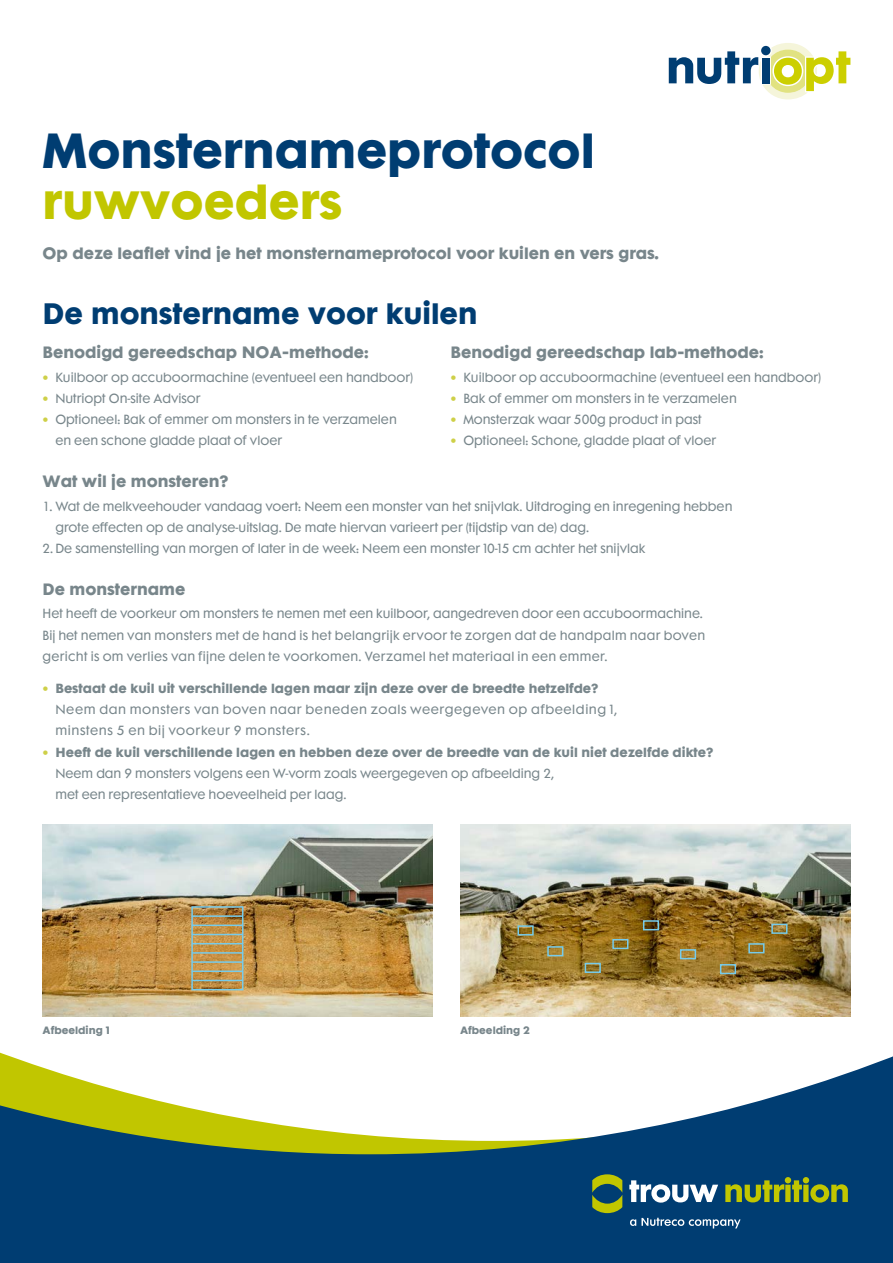
<style>
.page{position:relative;width:893px;height:1263px;background:#fff}
.page>*{position:absolute;margin:0;border:0;box-sizing:border-box;transform-origin:0 0}
.t1{font:45px "Futura Maxi CG Bold";color:#003d72}
.t2{font:45px "Futura Maxi CG Bold";color:#c1c600}
.t3{font:27px "Futura Maxi CG Bold";color:#003d72}
.t4{font:15px "Futura Maxi CG Bold";color:#78868b}
.t5{font:700 15px "Futura Maxi Std";color:#78868b}
.t6{font:12.15px/21.1px "Futura Maxi Std";color:#78868b}
.t7{font:12.15px/21.1px "Futura Maxi Std";letter-spacing:.02em;color:#78868b}
.t8{font:12.15px/21.1px "Futura Maxi Std";letter-spacing:.045em;color:#78868b}
.t9{font:9.75px "Futura Maxi CG Bold";color:#78868b}
.s1{font-weight:700;color:#ced048}
.s2{font-weight:700}
</style>
<div class="page">
<svg style="left:0;top:1052px;width:893px;height:211px;fill:#003d72"></svg>
<svg style="left:630px;top:1218px;width:110px;height:10px"></svg>
<svg style="left:592px;top:1174px;width:30px;height:39px"></svg>
<svg style="left:629px;top:1180px;width:89px;height:22px"></svg>
<svg style="left:725px;top:1177px;width:123px;height:25px;background:#5b7d3b"></svg>
<img style="left:43px;top:825px;width:390px;height:191px">
<div style="left:191px;top:906px;width:52px;height:84px;border:2px solid #77cbea"></div>
<hr style="left:192px;top:915px;width:51px;height:2px;background:#77cbea">
<hr style="left:192px;top:924px;width:51px;height:2px;background:#77cbea">
<hr style="left:192px;top:934px;width:51px;height:1px;background:#77cbea">
<hr style="left:192px;top:943px;width:51px;height:1px;background:#77cbea">
<hr style="left:192px;top:952px;width:51px;height:2px;background:#77cbea">
<hr style="left:192px;top:961px;width:51px;height:2px;background:#77cbea">
<hr style="left:192px;top:970px;width:51px;height:2px;background:#77cbea">
<hr style="left:192px;top:980px;width:51px;height:1px;background:#77cbea">
<img style="left:460px;top:825px;width:390px;height:191px">
<div style="left:517px;top:925px;width:17px;height:10px;border:2px solid #77cbea"></div>
<div style="left:547px;top:946px;width:16px;height:10px;border:2px solid #77cbea"></div>
<div style="left:585px;top:963px;width:16px;height:10px;border:2px solid #77cbea"></div>
<div style="left:612px;top:939px;width:16px;height:10px;border:2px solid #77cbea"></div>
<div style="left:643px;top:920px;width:16px;height:10px;border:2px solid #77cbea"></div>
<div style="left:680px;top:949px;width:16px;height:10px;border:2px solid #77cbea"></div>
<div style="left:720px;top:964px;width:16px;height:10px;border:2px solid #77cbea"></div>
<div style="left:748px;top:943px;width:17px;height:10px;border:2px solid #77cbea"></div>
<div style="left:771px;top:924px;width:16px;height:10px;border:2px solid #77cbea"></div>
<svg style="left:669px;top:43px;width:181px;height:56px"></svg>
<div style="left:761px;top:46px;width:9px;height:9px;background:#003d72;border-radius:50%"></div>
<h1 class="t1" style="left:43px;top:122px;width:554px">Monsternameprotocol</h1>
<h1 class="t2" style="left:43px;top:173px;width:301px">ruwvoeders</h1>
<p class="t5" style="left:43px;top:243px;width:618px">Op deze leaflet vind je het monsternameprotocol voor kuilen en vers gras.</p>
<h2 class="t3" style="left:43px;top:296px;width:436px">De monstername voor kuilen</h2>
<p class="t4" style="left:43px;top:343px;width:328px">Benodigd gereedschap NOA-methode:</p>
<p class="t4" style="left:450px;top:343px;width:315px">Benodigd gereedschap lab-methode:</p>
<p class="t6" style="left:43px;top:366px;width:372px"><span class="s1">•</span> Kuilboor op accuboormachine (eventueel een handboor)</p>
<p class="t6" style="left:450px;top:366px;width:372px"><span class="s1">•</span> Kuilboor op accuboormachine (eventueel een handboor)</p>
<p class="t6" style="left:43px;top:387px;width:160px"><span class="s1">•</span> Nutriopt On-site Advisor</p>
<p class="t6" style="left:450px;top:387px;width:288px"><span class="s1">•</span> Bak of emmer om monsters in te verzamelen</p>
<p class="t6" style="left:43px;top:409px;width:356px"><span class="s1">•</span> Optioneel: Bak of emmer om monsters in te verzamelen</p>
<p class="t6" style="left:450px;top:409px;width:253px"><span class="s1">•</span> Monsterzak waar 500g product in past</p>
<p class="t6" style="left:55px;top:430px;width:228px">en een schone gladde plaat of vloer</p>
<p class="t6" style="left:450px;top:430px;width:267px"><span class="s1">•</span> Optioneel: Schone, gladde plaat of vloer</p>
<p class="t4" style="left:43px;top:472px;width:187px">Wat wil je monsteren?</p>
<p class="t6" style="left:55px;top:495px;width:679px;text-indent:-11px">1. Wat de melkveehouder vandaag voert: Neem een monster van het snijvlak. Uitdroging en inregening hebben grote effecten op de analyse-uitslag. De mate hiervan varieert per (tijdstip van de) dag.</p>
<p class="t6" style="left:43px;top:538px;width:604px">2. De samenstelling van morgen of later in de week: Neem een monster 10-15 cm achter het snijvlak</p>
<p class="t4" style="left:43px;top:579px;width:144px">De monstername</p>
<p class="t7" style="left:43px;top:603px;width:664px">Het heeft de voorkeur om monsters te nemen met een kuilboor, aangedreven door een accuboormachine.<br>Bij het nemen van monsters met de hand is het belangrijk ervoor te zorgen dat de handpalm naar boven gericht is om verlies van fijne delen te voorkomen. Verzamel het materiaal in een emmer.</p>
<p class="t8" style="left:55px;top:678px;width:563px;text-indent:-13px"><span class="s1">•</span> <span class="s2">Bestaat de kuil uit verschillende lagen maar zijn deze over de breedte hetzelfde?<br></span>Neem dan monsters van boven naar beneden zoals weergegeven op afbeelding 1, minstens 5 en bij voorkeur 9 monsters.</p>
<p class="t6" style="left:55px;top:741px;width:659px;text-indent:-13px"><span class="s1">•</span> <span class="s2">Heeft de kuil verschillende lagen en hebben deze over de breedte van de kuil niet dezelfde dikte?<br></span>Neem dan 9 monsters volgens een W-vorm zoals weergegeven op afbeelding 2,<br>met een representatieve hoeveelheid per laag.</p>
<p class="t9" style="left:43px;top:1023px;width:69px">Afbeelding 1</p>
<p class="t9" style="left:460px;top:1023px;width:71px">Afbeelding 2</p>
</div>
